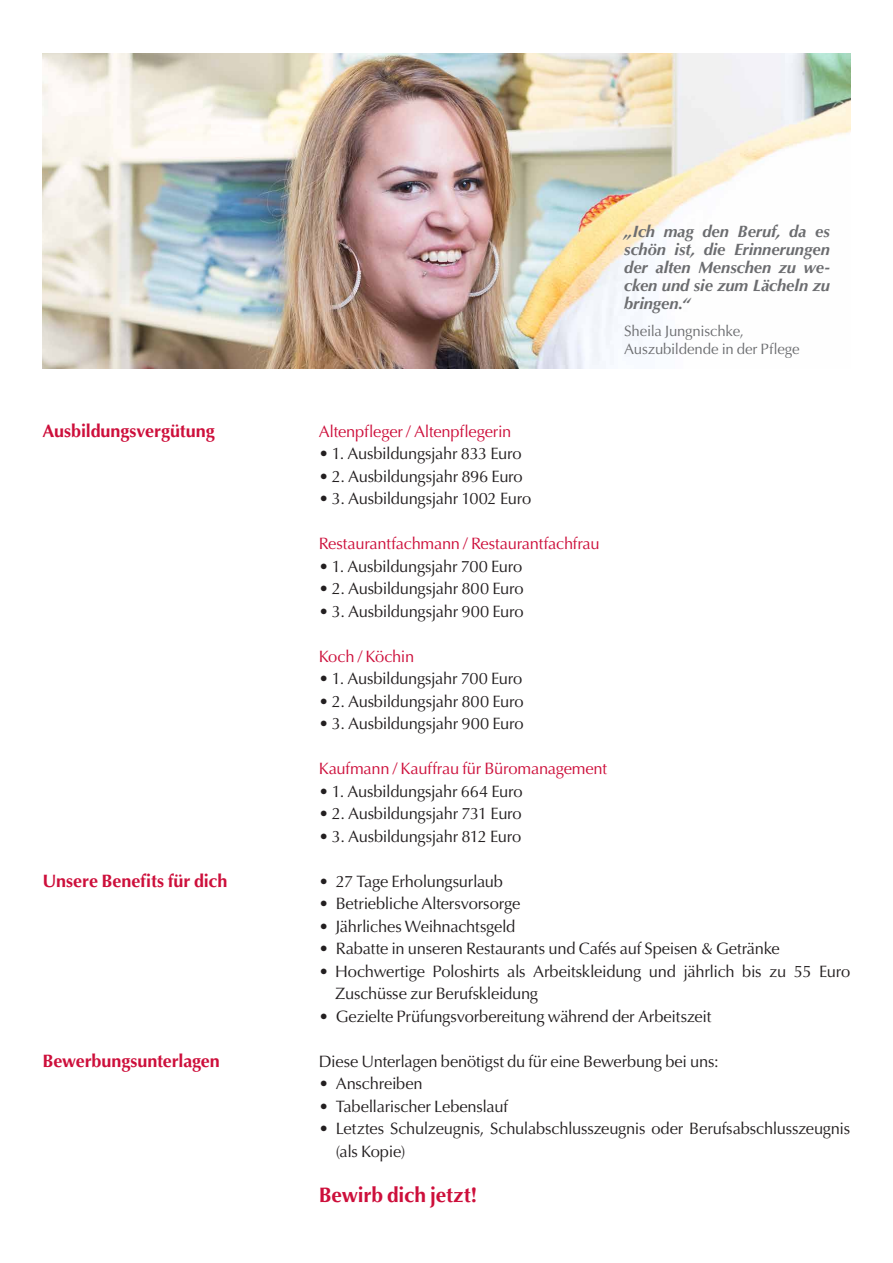
<style>
.page{position:relative;width:893px;height:1263px;background:#fff}
.page>*{position:absolute;margin:0;border:0;box-sizing:border-box;transform-origin:0 0}
.Text{font:700 21px "Optima LT Std";letter-spacing:-.01em;color:#cd0f3b}
.Text-2{font:700 18px "Optima LT Std";letter-spacing:-.005em;color:#cd0f3b}
.Text-3{font:16.5px/22.5px "Optima LT Std";letter-spacing:-.02em;color:#231f20}
.Text-4{font:16.5px "Optima LT Std";letter-spacing:-.015em;color:#cd0f3b}
.Text-5{font:italic 700 16.5px/18px "Optima LT Std";letter-spacing:-.005em;color:#6c6d70;text-align:justify}
.Text-6{font:15px "Optima LT Std";letter-spacing:-.015em;color:#6c6d70}
</style>
<div class="page">
<img style="left:42px;top:54px;width:808px;height:314px">
<p class="Text-2" style="left:43px;top:420px;width:174px">Ausbildungsvergütung</p>
<p class="Text-2" style="left:43px;top:870px;width:186px">Unsere Benefits für dich</p>
<p class="Text-2" style="left:43px;top:1050px;width:179px">Bewerbungsunterlagen</p>
<p class="Text-5" style="left:624px;top:223px;width:207px">„Ich mag den Beruf, da es schön ist, die Erinnerungen der alten Menschen zu we&shy;cken und sie zum Lächeln zu bringen.“</p>
<p class="Text-6" style="left:624px;top:323px;width:121px">Sheila Jungnischke,</p>
<p class="Text-6" style="left:624px;top:341px;width:177px">Auszubildende in der Pflege</p>
<p class="Text-4" style="left:319px;top:421px;width:194px">Altenpfleger / Altenpflegerin</p>
<p class="Text-3" style="left:319px;top:442px;width:204px">• 1. Ausbildungsjahr 833 Euro</p>
<p class="Text-3" style="left:319px;top:465px;width:206px">• 2. Ausbildungsjahr 896 Euro</p>
<p class="Text-3" style="left:319px;top:487px;width:214px">• 3. Ausbildungsjahr 1002 Euro</p>
<p class="Text-4" style="left:319px;top:534px;width:282px">Restaurantfachmann / Restaurantfachfrau</p>
<p class="Text-3" style="left:319px;top:555px;width:205px">• 1. Ausbildungsjahr 700 Euro</p>
<p class="Text-3" style="left:319px;top:577px;width:206px">• 2. Ausbildungsjahr 800 Euro</p>
<p class="Text-3" style="left:319px;top:600px;width:206px">• 3. Ausbildungsjahr 900 Euro</p>
<p class="Text-4" style="left:319px;top:646px;width:97px">Koch / Köchin</p>
<p class="Text-3" style="left:319px;top:667px;width:205px">• 1. Ausbildungsjahr 700 Euro</p>
<p class="Text-3" style="left:319px;top:690px;width:206px">• 2. Ausbildungsjahr 800 Euro</p>
<p class="Text-3" style="left:319px;top:712px;width:206px">• 3. Ausbildungsjahr 900 Euro</p>
<p class="Text-4" style="left:319px;top:759px;width:290px">Kaufmann / Kauffrau für Büromanagement</p>
<p class="Text-3" style="left:319px;top:780px;width:206px">• 1. Ausbildungsjahr 664 Euro</p>
<p class="Text-3" style="left:319px;top:802px;width:205px">• 2. Ausbildungsjahr 731 Euro</p>
<p class="Text-3" style="left:319px;top:825px;width:204px">• 3. Ausbildungsjahr 812 Euro</p>
<p class="Text-3" style="left:319px;top:870px;width:186px">• 27 Tage Erholungsurlaub</p>
<p class="Text-3" style="left:319px;top:892px;width:203px">• Betriebliche Altersvorsorge</p>
<p class="Text-3" style="left:319px;top:915px;width:198px">• Jährliches Weihnachtsgeld</p>
<p class="Text-3" style="left:319px;top:937px;width:462px">• Rabatte in unseren Restaurants und Cafés auf Speisen &amp; Getränke</p>
<p class="Text-3" style="left:335px;top:960px;width:517px;text-indent:-16px">• Hochwertige Poloshirts als Arbeitskleidung und jährlich bis zu 55 Euro<br>Zuschüsse zur Berufskleidung</p>
<p class="Text-3" style="left:319px;top:1005px;width:394px">• Gezielte Prüfungsvorbereitung während der Arbeitszeit</p>
<p class="Text-3" style="left:319px;top:1050px;width:401px">Diese Unterlagen benötigst du für eine Bewerbung bei uns:</p>
<p class="Text-3" style="left:319px;top:1072px;width:106px">• Anschreiben</p>
<p class="Text-3" style="left:319px;top:1095px;width:191px">• Tabellarischer Lebenslauf</p>
<p class="Text-3" style="left:336px;top:1117px;width:516px;text-indent:-17px">• Letztes Schulzeugnis, Schulabschlusszeugnis oder Berufsabschlusszeugnis (als Kopie)</p>
<p class="Text" style="left:319px;top:1182px;width:160px">Bewirb dich jetzt!</p>
</div>
